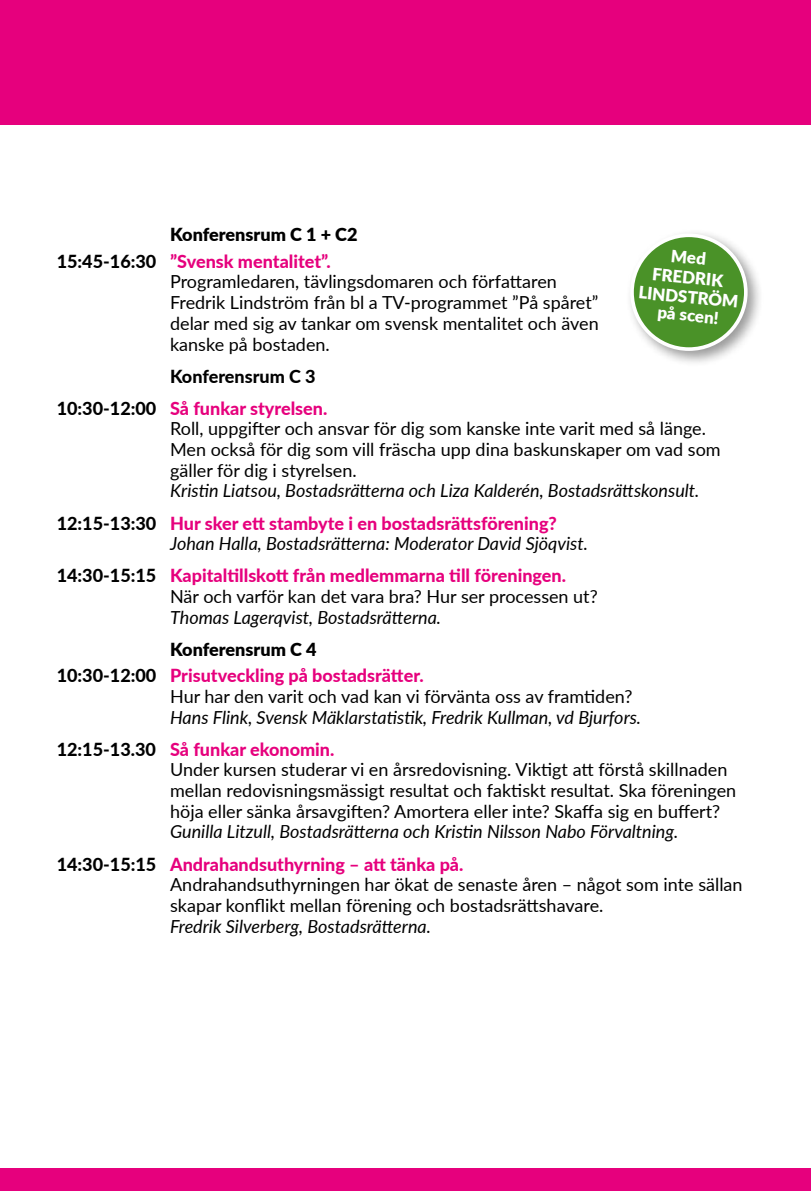
<style>
.page{position:relative;width:811px;height:1191px;background:#fff}
.page>*{position:absolute;margin:0;border:0;box-sizing:border-box;transform-origin:0 0}
.t1{font:18px/20.6px "Lato";color:#000}
.t2{font:italic 18px/32px "Lato";color:#000}
.t3{font:800 18px/26.4px "Lato";color:#e6007d}
.t4{font:800 18px/32px "Lato";color:#000}
.t5{font:900 16.8px/19.8px "Lato";color:#fff;text-align:center}
.s1{font-weight:900;color:#000}
.s2{color:#000}
.s3{color:#e6007d}
.s4{font-weight:800;font-style:normal}
.s5{font-weight:800;font-style:normal;color:#e6007d}
</style>
<div class="page">
<div style="left:0;top:0;width:811px;height:125px;background:#e6007d"></div>
<div style="left:0;top:1168px;width:811px;height:23px;background:#e6007d"></div>
<div style="left:625px;top:229px;width:139px;height:138px;background:#000;opacity:.4"></div>
<div style="left:632px;top:235px;width:114px;height:114px;background:#4a9228;border-radius:50%"></div>
<div style="left:630px;top:233px;width:117px;height:118px;border:4px solid #fff;border-radius:50%"></div>
<p class="t3" style="left:57px;top:221px;width:302px;text-indent:113px"><span class="s1">Konferensrum C 1 + C2<br></span><span class="s2">15:45-16:30</span> ”Svensk mentalitet”.</p>
<p class="t1" style="left:170px;top:271px;width:430px">Programledaren, tävlingsdomaren och författaren Fredrik Lindström från bl a TV-programmet ”På spåret” delar med sig av tankar om svensk mentalitet och även kanske på bostaden.</p>
<p class="t4" style="left:57px;top:359px;width:272px;text-indent:113px">Konferensrum C 3<br>10:30-12:00 <span class="s3">Så funkar styrelsen.</span></p>
<p class="t1" style="left:170px;top:418px;width:552px">Roll, uppgifter och ansvar för dig som kanske inte varit med så länge.<br>Men också för dig som vill fräscha upp dina baskunskaper om vad som gäller för dig i styrelsen.</p>
<p class="t2" style="left:57px;top:474px;width:644px;text-indent:113px">Kristin Liatsou, Bostadsrätterna och Liza Kalderén, Bostadsrättskonsult.<br><span class="s4">12:15-13:30</span> <span class="s5">Hur sker ett stambyte i en bostadsrättsförening?</span></p>
<p class="t2" style="left:57px;top:527px;width:533px;text-indent:113px">Johan Halla, Bostadsrätterna: Moderator David Sjöqvist.<br><span class="s4">14:30-15:15</span> <span class="s5">Kapitaltillskott från medlemmarna till föreningen.</span></p>
<p class="t1" style="left:170px;top:585px;width:429px">När och varför kan det vara bra? Hur ser processen ut?</p>
<p class="t2" style="left:170px;top:600px;width:272px">Thomas Lagerqvist, Bostadsrätterna.</p>
<p class="t3" style="left:57px;top:635px;width:368px;text-align:center"><span class="s1">Konferensrum C 4<br></span><span class="s2">10:30-12:00</span> Prisutveckling på bostadsrätter.</p>
<p class="t1" style="left:170px;top:685px;width:464px">Hur har den varit och vad kan vi förvänta oss av framtiden?</p>
<p class="t2" style="left:57px;top:700px;width:586px;text-indent:113px">Hans Flink, Svensk Mäklarstatistik, Fredrik Kullman, vd Bjurfors.<br><span class="s4">12:15-13.30</span> <span class="s5">Så funkar ekonomin.</span></p>
<p class="t1" style="left:170px;top:758px;width:567px">Under kursen studerar vi en årsredovisning. Viktigt att förstå skillnaden mellan redovisningsmässigt resultat och faktiskt resultat. Ska föreningen höja eller sänka årsavgiften? Amortera eller inte? Skaffa sig en buffert?</p>
<p class="t2" style="left:57px;top:815px;width:623px;text-indent:113px">Gunilla Litzull, Bostadsrätterna och Kristin Nilsson Nabo Förvaltning.<br><span class="s4">14:30-15:15</span> <span class="s5">Andrahandsuthyrning – att tänka på.</span></p>
<p class="t1" style="left:170px;top:873px;width:574px">Andrahandsuthyrningen har ökat de senaste åren – något som inte sällan skapar konflikt mellan förening och bostadsrättshavare.</p>
<p class="t2" style="left:170px;top:909px;width:262px">Fredrik Silverberg, Bostadsrätterna.</p>
<p class="t5" style="left:643px;top:242px;width:102px;rotate:5deg">Med<br>FREDRIK<br>LINDSTRÖM</p>
<p class="t5" style="left:658px;top:302px;width:63px;rotate:5deg">på scen!</p>
</div>
